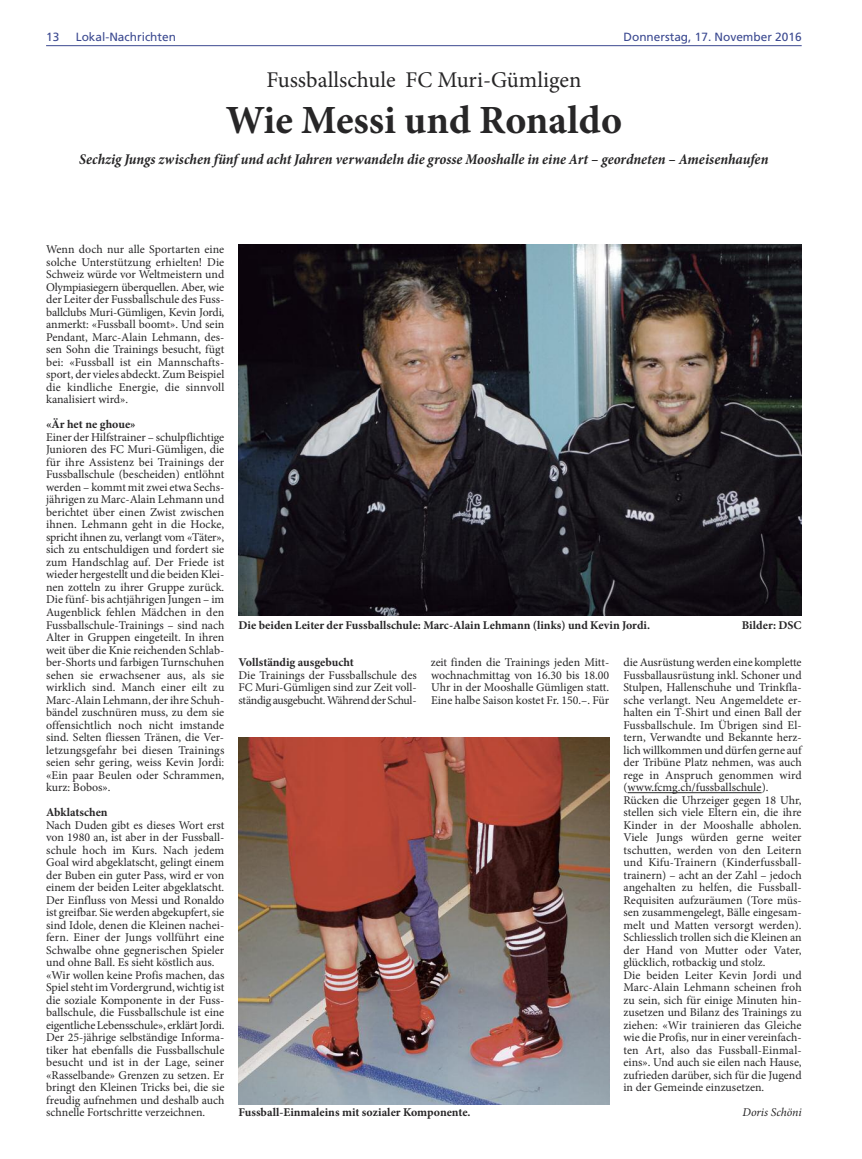
<style>
.page{position:relative;width:862px;height:1159px;background:#fff}
.page>*{position:absolute;margin:0;border:0;box-sizing:border-box;transform-origin:0 0}
.t1{font:700 40px "Minion Pro";color:#272627}
.t2{font:22.5px "Minion Pro";color:#272627}
.t3{font:italic 700 condensed 15px "Minion Pro";letter-spacing:-.005em;color:#272627}
.t4{font:11.88px/12.5px "Minion Pro";color:#272627;text-align:justify}
.t5{font:700 11.88px "Minion Pro";color:#272627}
.t6{font:11.88px "Frutiger";color:#3b4990}
.t7{font:italic 11.88px "Minion Pro";letter-spacing:-.005em;color:#272627}
</style>
<div class="page">
<hr style="left:46px;top:45px;width:755px;height:1px;background:#3b4990">
<img style="left:238px;top:737px;width:371px;height:367px">
<img style="left:238px;top:245px;width:563px;height:370px">
<hr style="left:627px;top:792px;width:134px;height:1px;background:#272627">
<p class="t6" style="left:46px;top:30px;width:15px">13</p>
<p class="t6" style="left:76px;top:30px;width:102px">Lokal-Nachrichten</p>
<p class="t6" style="left:623px;top:30px;width:179px">Donnerstag, 17. November 2016</p>
<h2 class="t2" style="left:266px;top:65px;width:316px">Fussballschule FC Muri-Gümligen</h2>
<h1 class="t1" style="left:225px;top:92px;width:397px">Wie Messi und Ronaldo</h1>
<p class="t3" style="left:79px;top:148px;width:690px">Sechzig Jungs zwischen fünf und acht Jahren verwandeln die grosse Mooshalle in eine Art – geordneten – Ameisenhaufen</p>
<p class="t4" style="left:46px;top:243px;width:180px">Wenn doch nur alle Sportarten eine solche Unterstützung erhielten! Die Schweiz würde vor Weltmeistern und Olympiasiegern überquellen. Aber, wie der Leiter der Fussballschule des Fuss&shy;ballclubs Muri-Gümligen, Kevin Jordi, anmerkt: «Fussball boomt». Und sein Pendant, Marc-Alain Lehmann, des&shy;sen Sohn die Trainings besucht, fügt bei: «Fussball ist ein Mannschafts&shy;sport, der vieles abdeckt. Zum Beispiel die kindliche Energie, die sinnvoll kanalisiert wird».</p>
<p class="t5" style="left:46px;top:416px;width:91px">«Är het ne ghoue»</p>
<p class="t4" style="left:46px;top:431px;width:180px">Einer der Hilfstrainer – schulpflichtige Junioren des FC Muri-Gümligen, die für ihre Assistenz bei Trainings der Fussballschule (bescheiden) entlöhnt werden – kommt mit zwei etwa Sechs&shy;jährigen zu Marc-Alain Lehmann und berichtet über einen Zwist zwischen ihnen. Lehmann geht in die Hocke, spricht ihnen zu, verlangt vom «Täter», sich zu entschuldigen und fordert sie zum Handschlag auf. Der Friede ist wieder hergestellt und die beiden Klei&shy;nen zotteln zu ihrer Gruppe zurück.<br>Die fünf- bis achtjährigen Jungen – im Augenblick fehlen Mädchen in den Fussballschule-Trainings – sind nach Alter in Gruppen eingeteilt. In ihren weit über die Knie reichenden Schlab&shy;ber-Shorts und farbigen Turnschuhen sehen sie erwachsener aus, als sie wirklich sind. Manch einer eilt zu Marc-Alain Lehmann, der ihre Schuh&shy;bändel zuschnüren muss, zu dem sie offensichtlich noch nicht imstande sind. Selten fliessen Tränen, die Ver&shy;letzungsgefahr bei diesen Trainings seien sehr gering, weiss Kevin Jordi: «Ein paar Beulen oder Schrammen, kurz: Bobos».</p>
<p class="t5" style="left:46px;top:804px;width:63px">Abklatschen</p>
<p class="t4" style="left:46px;top:818px;width:180px;text-align:left">Nach Duden gibt es dieses Wort erst von 1980 an, ist aber in der Fussball&shy;schule hoch im Kurs. Nach jedem Goal wird abgeklatscht, gelingt einem der Buben ein guter Pass, wird er von einem der beiden Leiter abgeklatscht.<br>Der Einfluss von Messi und Ronaldo ist greifbar. Sie werden abgekupfert, sie sind Idole, denen die Kleinen nachei&shy;fern. Einer der Jungs vollführt eine Schwalbe ohne gegnerischen Spieler und ohne Ball. Es sieht köstlich aus. «Wir wollen keine Profis machen, das Spiel steht im Vordergrund, wichtig ist die soziale Komponente in der Fuss&shy;ballschule, die Fussballschule ist eine eigentlicheLebensschule», erklärtJordi.<br>Der 25-jährige selbständige Informa&shy;tiker hat ebenfalls die Fussballschule besucht und ist in der Lage, seiner «Rasselbande» Grenzen zu setzen. Er bringt den Kleinen Tricks bei, die sie freudig aufnehmen und deshalb auch schnelle Fortschritte verzeichnen.</p>
<p class="t5" style="left:238px;top:617px;width:413px">Die beiden Leiter der Fussballschule: Marc-Alain Lehmann (links) und Kevin Jordi.</p>
<p class="t5" style="left:741px;top:617px;width:61px">Bilder: DSC</p>
<p class="t4" style="left:431px;top:656px;width:180px">zeit finden die Trainings jeden Mitt&shy;wochnachmittag von 16.30 bis 18.00<br>Uhr in der Mooshalle Gümligen statt.<br>Eine halbe Saison kostet Fr. 150.–. Für</p>
<p class="t4" style="left:623px;top:656px;width:180px;text-align:left">die Ausrüstung werden eine komplette Fussballausrüstung inkl. Schoner und Stulpen, Hallenschuhe und Trinkfla&shy;sche verlangt. Neu Angemeldete er&shy;halten ein T-Shirt und einen Ball der Fussballschule. Im Übrigen sind El&shy;tern, Verwandte und Bekannte herz&shy;lich willkommen und dürfen gerne auf der Tribüne Platz nehmen, was auch rege in Anspruch genommen wird (www.fcmg.ch/fussballschule).<br>Rücken die Uhrzeiger gegen 18 Uhr, stellen sich viele Eltern ein, die ihre Kinder in der Mooshalle abholen.<br>Viele Jungs würden gerne weiter tschutten, werden von den Leitern und Kifu-Trainern (Kinderfussball&shy;trainern) – acht an der Zahl – jedoch angehalten zu helfen, die Fussball-Requisiten aufzuräumen (Tore müs&shy;sen zusammengelegt, Bälle eingesam&shy;melt und Matten versorgt werden).<br>Schliesslich trollen sich die Kleinen an der Hand von Mutter oder Vater, glücklich, rotbackig und stolz.<br>Die beiden Leiter Kevin Jordi und Marc-Alain Lehmann scheinen froh zu sein, sich für einige Minuten hin&shy;zusetzen und Bilanz des Trainings zu ziehen: «Wir trainieren das Gleiche wie die Profis, nur in einer vereinfach&shy;ten Art, also das Fussball-Einmal&shy;eins». Und auch sie eilen nach Hause, zufrieden darüber, sich für die Jugend in der Gemeinde einzusetzen.</p>
<p class="t7" style="left:742px;top:1104px;width:61px">Doris Schöni</p>
<p class="t5" style="left:238px;top:654px;width:117px">Vollständig ausgebucht</p>
<p class="t4" style="left:238px;top:669px;width:180px">Die Trainings der Fussballschule des FC Muri-Gümligen sind zur Zeit voll&shy;ständigausgebucht.WährendderSchul-</p>
<p class="t5" style="left:238px;top:1104px;width:233px">Fussball-Einmaleins mit sozialer Komponente.</p>
</div>
